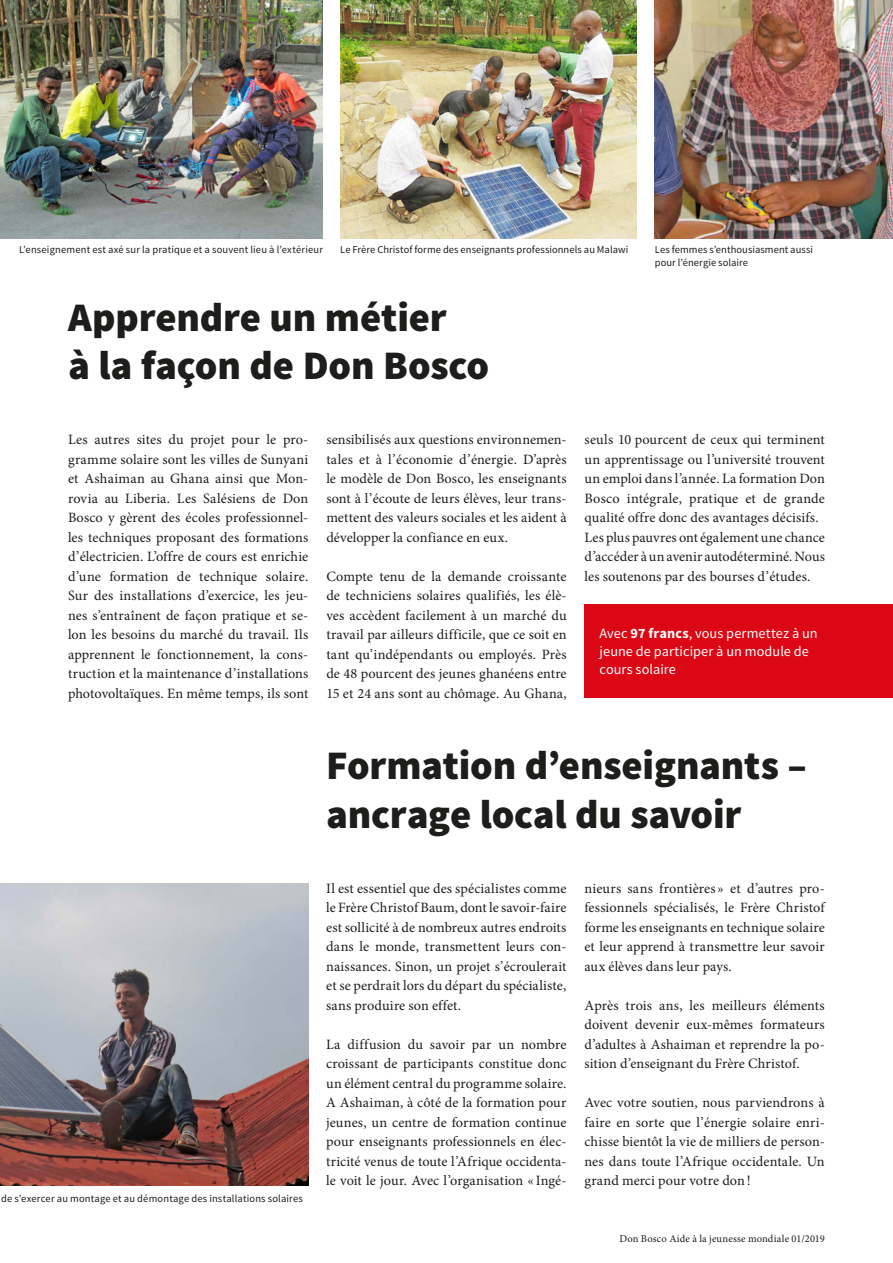
<style>
.page{position:relative;width:893px;height:1263px;background:#fff}
.page>*{position:absolute;margin:0;border:0;box-sizing:border-box;transform-origin:0 0}
.Übertitel_klein{font:900 40.5px "Source Sans Pro";letter-spacing:-.005em;color:#1d1d1b}
.Übertitel{font:900 40.5px "Source Sans Pro";letter-spacing:-.005em;color:#1d1d1b}
.Lauftext{font:14.25px/19.5px "Minion Pro";letter-spacing:.005em;color:#1d1d1b;text-align:justify}
.Text_roter_Kasten{font:14.25px/17.7px "Source Sans Pro";letter-spacing:.005em;color:#fff}
.Bildunterschrift{font:10.5px "Source Sans Pro";letter-spacing:.01em;color:#1d1d1b}
.t1{font:10.5px "Minion Pro";letter-spacing:.015em;color:#1d1d1b}
.s1{font-weight:700}
</style>
<div class="page">
<img style="left:1px;top:0;width:321px;height:238px">
<img style="left:0;top:0;width:1px;height:238px">
<div style="left:585px;top:604px;width:308px;height:93px;background:#dc0714"></div>
<img style="left:340px;top:0;width:297px;height:238px">
<img style="left:655px;top:0;width:238px;height:238px">
<img style="left:0;top:883px;width:308px;height:302px">
<p class="Bildunterschrift" style="left:19px;top:243px;width:305px">L’enseignement est axé sur la pratique et a souvent lieu à l’extérieur</p>
<p class="Bildunterschrift" style="left:340px;top:243px;width:290px">Le Frère Christof forme des enseignants professionnels au Malawi</p>
<p class="Übertitel" style="left:68px;top:291px;width:380px">Apprendre un métier</p>
<p class="Übertitel" style="left:68px;top:339px;width:423px">à la façon de Don Bosco</p>
<p class="Bildunterschrift" style="left:655px;top:243px;width:160px">Les femmes s’enthousiasment aussi</p>
<p class="Bildunterschrift" style="left:655px;top:256px;width:95px">pour l’énergie solaire</p>
<p class="Lauftext" style="left:68px;top:430px;width:242px">Les autres sites du projet pour le pro&shy;gramme solaire sont les villes de Sunyani et Ashaiman au Ghana ainsi que Mon&shy;rovia au Liberia. Les Salésiens de Don Bosco y gèrent des écoles professionnel&shy;les techniques proposant des formations d’électricien. L’offre de cours est enrichie d’une formation de technique solaire.<br>Sur des installations d’exercice, les jeu&shy;nes s’entraînent de façon pratique et se&shy;lon les besoins du marché du travail. Ils apprennent le fonctionnement, la cons&shy;truction et la maintenance d’installations photovoltaïques. En même temps, ils sont</p>
<p class="Lauftext" style="left:326px;top:430px;width:242px">sensibilisés aux questions environnemen&shy;tales et à l’économie d’énergie. D’après le modèle de Don Bosco, les enseignants sont à l’écoute de leurs élèves, leur trans&shy;mettent des valeurs sociales et les aident à développer la confiance en eux.</p>
<p class="Lauftext" style="left:326px;top:566px;width:242px">Compte tenu de la demande croissante de techniciens solaires qualifiés, les élè&shy;ves accèdent facilement à un marché du travail par ailleurs difficile, que ce soit en tant qu’indépendants ou employés. Près de 48 pourcent des jeunes ghanéens entre 15 et 24 ans sont au chômage. Au Ghana,</p>
<p class="Lauftext" style="left:585px;top:430px;width:242px">seuls 10 pourcent de ceux qui terminent un apprentissage ou l’université trouvent un emploi dans l’année. La formation Don Bosco intégrale, pratique et de grande qualité offre donc des avantages décisifs.</p>
<p class="Lauftext" style="left:585px;top:527px;width:242px">Les plus pauvres ont également une chance d’accéder à un avenir autodéterminé. Nous les soutenons par des bourses d’études.</p>
<p class="Text_roter_Kasten" style="left:600px;top:625px;width:220px">Avec <span class="s1">97 francs</span>, vous permettez à un jeune de participer à un module de cours solaire</p>
<p class="Bildunterschrift" style="left:1px;top:1192px;width:303px">de s’exercer au montage et au démontage des installations solaires</p>
<p class="Übertitel_klein" style="left:326px;top:739px;width:482px">Formation d’enseignants –</p>
<p class="Übertitel_klein" style="left:326px;top:788px;width:417px">ancrage local du savoir</p>
<p class="Lauftext" style="left:326px;top:878px;width:242px">Il est essentiel que des spécialistes comme le Frère Christof Baum, dont le savoir-faire est sollicité à de nombreux autres endroits dans le monde, transmettent leurs con&shy;naissances. Sinon, un projet s’écroulerait et se perdrait lors du départ du spécialiste, sans produire son effet.</p>
<p class="Lauftext" style="left:326px;top:1034px;width:242px">La diffusion du savoir par un nombre croissant de participants constitue donc un élément central du programme solaire.<br>A Ashaiman, à côté de la formation pour jeunes, un centre de formation continue pour enseignants professionnels en élec&shy;tricité venus de toute l’Afrique occidenta&shy;le voit le jour. Avec l’organisation « Ingé-</p>
<p class="Lauftext" style="left:584px;top:878px;width:242px">nieurs sans frontières » et d’autres pro&shy;fessionnels spécialisés, le Frère Christof forme les enseignants en technique solaire et leur apprend à transmettre leur savoir aux élèves dans leur pays.</p>
<p class="Lauftext" style="left:584px;top:995px;width:242px">Après trois ans, les meilleurs éléments doivent devenir eux-mêmes formateurs d’adultes à Ashaiman et reprendre la po&shy;sition d’enseignant du Frère Christof.</p>
<p class="Lauftext" style="left:584px;top:1093px;width:242px">Avec votre soutien, nous parviendrons à faire en sorte que l’énergie solaire enri&shy;chisse bientôt la vie de milliers de person&shy;nes dans toute l’Afrique occidentale. Un grand merci pour votre don!</p>
<p class="t1" style="left:619px;top:1231px;width:207px">Don Bosco Aide à la jeunesse mondiale 01/2019</p>
</div>
